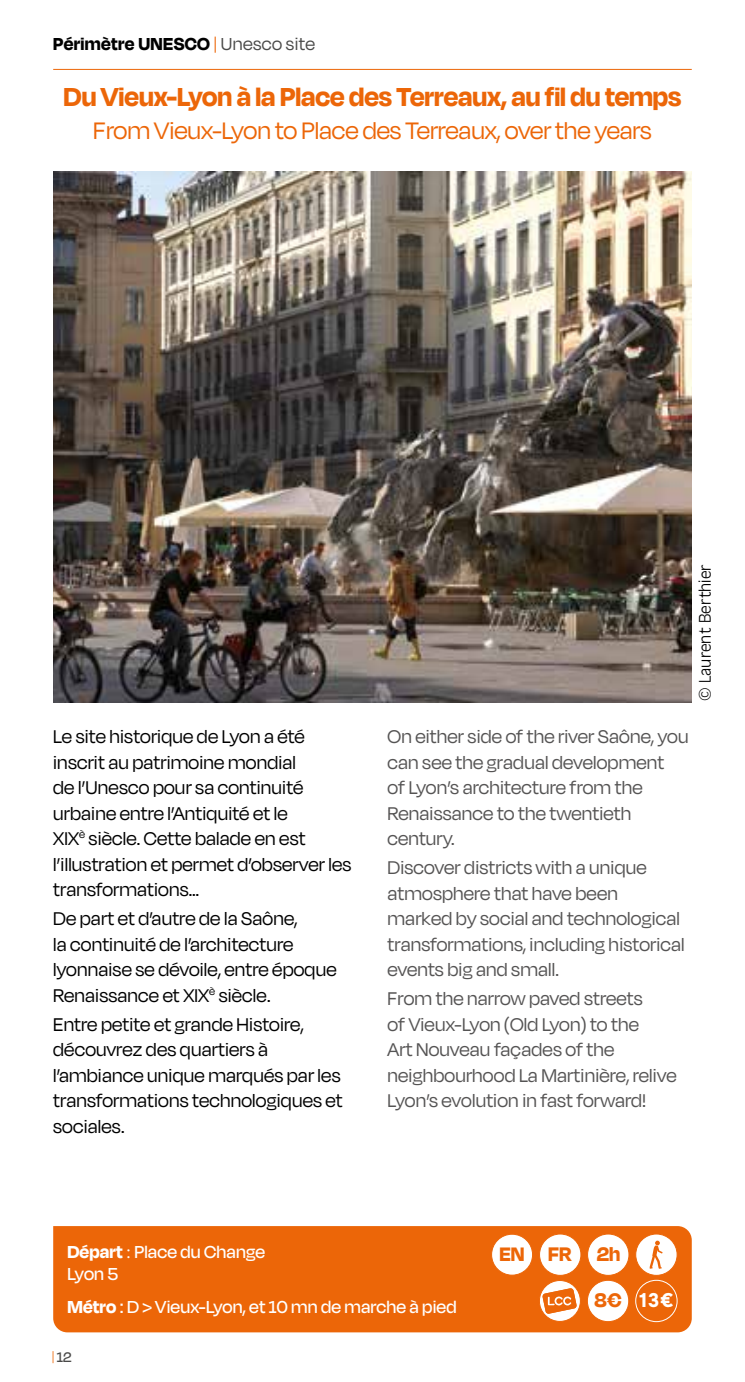
<style>
.page{position:relative;width:745px;height:1382px;background:#fff}
.page>*{position:absolute;margin:0;border:0;box-sizing:border-box;transform-origin:0 0}
.t1{font:700 30px "Degular Display";color:#ec6608}
.t2{font:27.5px "Degular Display";color:#ec6608}
.t3{font:700 22.75px "Degular Display";color:#ec6608}
.t4{font:21.25px/25.5px "Degular Display";letter-spacing:.01em;color:#000}
.t5{font:21.25px/25.5px "Degular Display";letter-spacing:.01em;color:#555454}
.t6{font:500 20px/22.5px "Degular Display";letter-spacing:.01em;color:#fff}
.t7{font:700 20px "Degular Display";letter-spacing:.02em;color:#000}
.t8{font:700 19.75px "Maax";color:#fff}
.t9{font:300 17.5px "Antique Oli";color:#000}
.t10{font:500 16px "Degular Display";color:#4a4a49}
.s1{font-weight:400;color:#f08031}
.s2{font-weight:400;color:#4a4a49}
.s3{font-weight:700}
.s4{font-family:"Maax";font-weight:400;font-size:17.5px}
.s5{font-size:22.5px}
.s6{font-family:"Degular Display";font-size:22.75px;color:#ec6608}
</style>
<div class="page">
<svg style="left:53px;top:1351px;width:1px;height:12px"></svg>
<hr style="left:53px;top:69px;width:638px;height:1px;background:#ec6608">
<div style="left:53px;top:1226px;width:638px;height:106px;background:#ec6608"></div>
<img style="left:53px;top:172px;width:638px;height:530px">
<div style="left:476px;top:1233px;width:201px;height:91px;background:#ec6608"></div>
<div style="left:491px;top:1234px;width:41px;height:41px;background:#fff;border:1px solid #ec6608;border-radius:50%"></div>
<div style="left:539px;top:1234px;width:42px;height:42px;background:#fff;border:1px solid #ec6608;border-radius:50%"></div>
<div style="left:587px;top:1234px;width:42px;height:42px;background:#fff;border:1px solid #ec6608;border-radius:50%"></div>
<div style="left:635px;top:1234px;width:42px;height:42px;background:#fff;border:1px solid #ec6608;border-radius:50%"></div>
<svg style="left:649px;top:1241px;width:13px;height:28px"></svg>
<svg style="left:538px;top:1280px;width:42px;height:42px"></svg>
<svg style="left:542px;top:1288px;width:34px;height:26px"></svg>
<div style="left:586px;top:1280px;width:42px;height:42px;background:#fff;border:1px solid #ec6608;border-radius:50%"></div>
<div style="left:635px;top:1280px;width:42px;height:42px;border:1px solid #fff;border-radius:50%"></div>
<p class="t7" style="left:53px;top:32px;width:263px">Périmètre UNESCO <span class="s1">|</span> <span class="s2">Unesco site</span></p>
<h1 class="t1" style="left:64px;top:79px;width:619px">Du Vieux-Lyon à la Place des Terreaux, au fil du temps</h1>
<p class="t2" style="left:93px;top:115px;width:559px">From Vieux-Lyon to Place des Terreaux, over the years</p>
<p class="t4" style="left:53px;top:723px;width:299px">Le site historique de Lyon a été inscrit au patrimoine mondial<br>de l’Unesco pour sa continuité urbaine entre l’Antiquité et le<br>XIX<sup>è</sup> siècle. Cette balade en est l’illustration et permet d’observer les transformations…</p>
<p class="t4" style="left:53px;top:905px;width:285px">De part et d’autre de la Saône,<br>la continuité de l’architecture lyonnaise se dévoile, entre époque<br>Renaissance et XIX<sup>è</sup> siècle.</p>
<p class="t4" style="left:53px;top:1011px;width:291px">Entre petite et grande Histoire, découvrez des quartiers à l’ambiance unique marqués par les transformations technologiques et sociales.</p>
<p class="t9" style="left:695px;top:701px;width:138px;rotate:-90deg">© Laurent Berthier</p>
<p class="t5" style="left:387px;top:723px;width:302px">On either side of the river Saône, you can see the gradual development<br>of Lyon’s architecture from the<br>Renaissance to the twentieth century.</p>
<p class="t5" style="left:387px;top:854px;width:298px">Discover districts with a unique atmosphere that have been marked by social and technological transformations, including historical events big and small.</p>
<p class="t5" style="left:387px;top:985px;width:290px">From the narrow paved streets<br>of Vieux-Lyon (Old Lyon) to the<br>Art Nouveau façades of the neighbourhood La Martinière, relive<br>Lyon’s evolution in fast forward!</p>
<p class="t6" style="left:67px;top:1240px;width:199px"><span class="s3">Départ</span> <span class="s4">:</span> Place du Change<br>Lyon 5</p>
<p class="t6" style="left:67px;top:1295px;width:390px"><span class="s3">Métro</span> : D &gt; Vieux-Lyon, et 10 mn de marche à pied</p>
<p class="t10" style="left:57px;top:1348px;width:16px">12</p>
<p class="t3" style="left:499px;top:1240px;width:122px"><span class="s5">EN</span> FR 2h</p>
<p class="t8" style="left:594px;top:1289px;width:81px"><span class="s6">8€</span> 13€</p>
</div>
